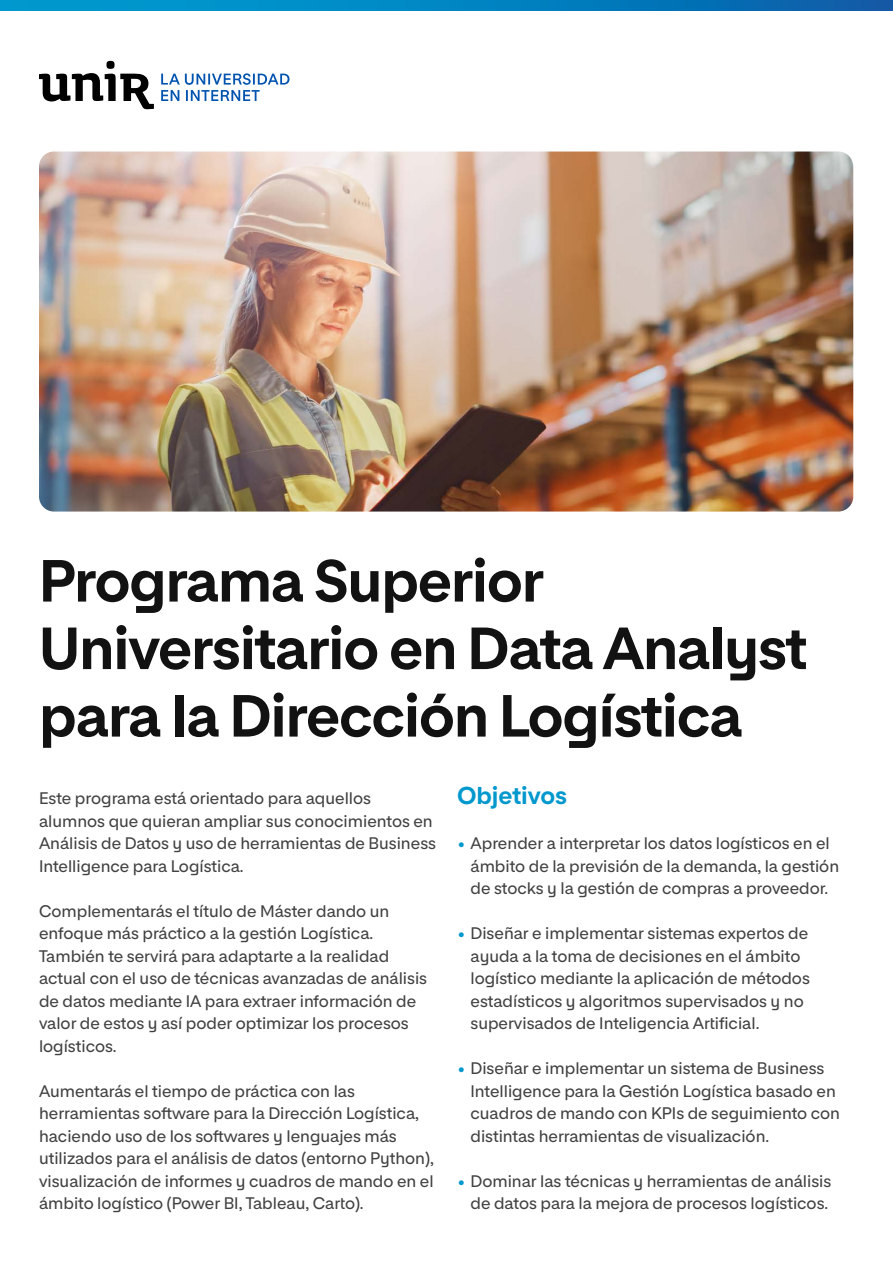
<style>
.page{position:relative;width:893px;height:1263px;background:#fff}
.page>*{position:absolute;margin:0;border:0;box-sizing:border-box;transform-origin:0 0}
._1_2_Título_S{font:700 58.5px/67.5px "Proeduca Sans";letter-spacing:-.02em;color:#121212}
._1_6_Subtítulo_1{font:700 24px "Proeduca Sans";color:#0098cd}
.Texto{font:500 16.5px/22.5px "Proeduca Sans";color:#414141}
.s1{color:#0098cd}
</style>
<div class="page">
<svg style="left:0;top:0;width:893px;height:10px;background:#0281bf"></svg>
<svg style="left:161px;top:73px;width:128px;height:28px"></svg>
<svg style="left:39px;top:61px;width:115px;height:48px"></svg>
<img style="left:39px;top:152px;width:814px;height:360px">
<p class="_1_2_Título_S" style="left:39px;top:547px;width:770px">Programa Superior<br>Universitario en Data Analyst para la Dirección Logística</p>
<p class="Texto" style="left:39px;top:787px;width:398px">Este programa está orientado para aquellos alumnos que quieran ampliar sus conocimientos en Análisis de Datos y uso de herramientas de Business Intelligence para Logística.</p>
<p class="Texto" style="left:39px;top:899px;width:390px">Complementarás el título de Máster dando un enfoque más práctico a la gestión Logística.<br>También te servirá para adaptarte a la realidad actual con el uso de técnicas avanzadas de análisis de datos mediante IA para extraer información de valor de estos y así poder optimizar los procesos logísticos.</p>
<p class="Texto" style="left:39px;top:1079px;width:396px">Aumentarás el tiempo de práctica con las herramientas software para la Dirección Logística, haciendo uso de los softwares y lenguajes más utilizados para el análisis de datos (entorno Python), visualización de informes y cuadros de mando en el ámbito logístico (Power BI, Tableau, Carto).</p>
<p class="_1_6_Subtítulo_1" style="left:457px;top:781px;width:112px">Objetivos</p>
<p class="Texto" style="left:470px;top:832px;width:370px;text-indent:-14px"><span class="s1">•</span> Aprender a interpretar los datos logísticos en el ámbito de la previsión de la demanda, la gestión de stocks y la gestión de compras a proveedor.</p>
<p class="Texto" style="left:470px;top:922px;width:341px;text-indent:-14px"><span class="s1">•</span> Diseñar e implementar sistemas expertos de ayuda a la toma de decisiones en el ámbito logístico mediante la aplicación de métodos estadísticos y algoritmos supervisados y no supervisados de Inteligencia Artificial.</p>
<p class="Texto" style="left:470px;top:1057px;width:371px;text-indent:-14px"><span class="s1">•</span> Diseñar e implementar un sistema de Business Intelligence para la Gestión Logística basado en cuadros de mando con KPIs de seguimiento con distintas herramientas de visualización.</p>
<p class="Texto" style="left:457px;top:1169px;width:376px;text-align:right"><span class="s1">•</span> Dominar las técnicas y herramientas de análisis de datos para la mejora de procesos logísticos.</p>
</div>
